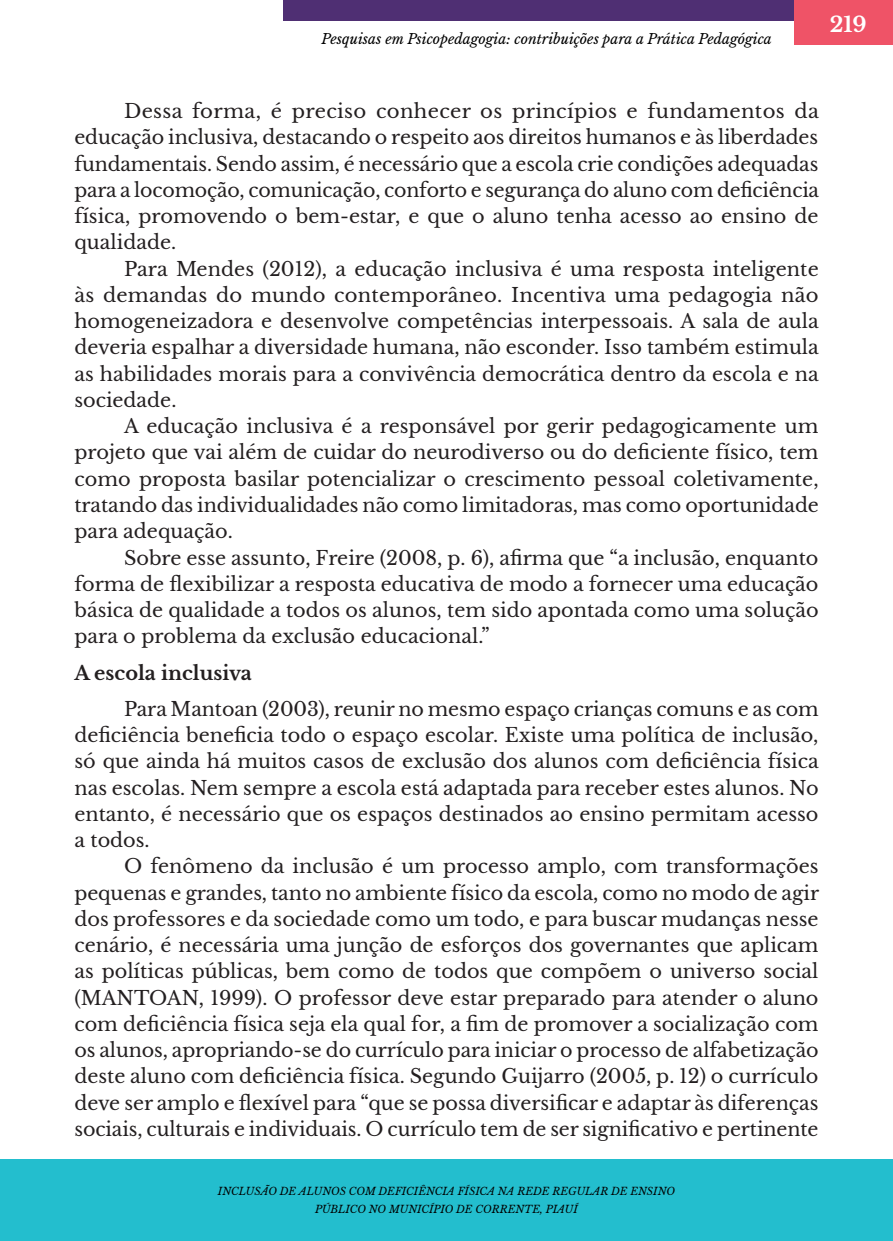
<style>
.page{position:relative;width:893px;height:1241px;background:#fff}
.page>*{position:absolute;margin:0;border:0;box-sizing:border-box;transform-origin:0 0}
.t1{font:700 21px "Libre Baskerville";color:#fff}
.t2{font:19.25px/26.2px "Libre Baskerville";color:#231f20;text-align:justify}
.t3{font:700 19.25px "Libre Baskerville";color:#231f20}
.t4{font:italic 14px "Libre Baskerville";color:#000}
.t5{font:italic 10.5px/17.5px "Libre Baskerville";color:#000;text-align:center}
</style>
<div class="page">
<div style="left:283px;top:0;width:512px;height:21px;background:#4f2f73"></div>
<div style="left:795px;top:0;width:98px;height:44px;background:#ef5367"></div>
<div style="left:0;top:1158px;width:893px;height:82px;background:#23bece"></div>
<p class="t4" style="left:322px;top:31px;width:452px">Pesquisas em Psicopedagogia: contribuições para a Prática Pedagógica</p>
<p class="t1" style="left:830px;top:11px;width:38px">219</p>
<p class="t2" style="left:74px;top:98px;width:746px;text-indent:50px">Dessa forma, é preciso conhecer os princípios e fundamentos da educação inclusiva, destacando o respeito aos direitos humanos e às liberdades fundamentais. Sendo assim, é necessário que a escola crie condições adequadas para a locomoção, comunicação, conforto e segurança do aluno com deficiência física, promovendo o bem-estar, e que o aluno tenha acesso ao ensino de qualidade.</p>
<p class="t2" style="left:74px;top:255px;width:746px;text-indent:50px">Para Mendes (2012), a educação inclusiva é uma resposta inteligente às demandas do mundo contemporâneo. Incentiva uma pedagogia não homogeneizadora e desenvolve competências interpessoais. A sala de aula deveria espalhar a diversidade humana, não esconder. Isso também estimula as habilidades morais para a convivência democrática dentro da escola e na sociedade.</p>
<p class="t2" style="left:74px;top:413px;width:746px;text-indent:50px">A educação inclusiva é a responsável por gerir pedagogicamente um projeto que vai além de cuidar do neurodiverso ou do deficiente físico, tem como proposta basilar potencializar o crescimento pessoal coletivamente, tratando das individualidades não como limitadoras, mas como oportunidade para adequação.</p>
<p class="t2" style="left:74px;top:544px;width:746px;text-indent:50px">Sobre esse assunto, Freire (2008, p. 6), afirma que “a inclusão, enquanto forma de flexibilizar a resposta educativa de modo a fornecer uma educação básica de qualidade a todos os alunos, tem sido apontada como uma solução para o problema da exclusão educacional.”</p>
<p class="t3" style="left:74px;top:660px;width:179px">A escola inclusiva</p>
<p class="t2" style="left:74px;top:695px;width:746px;text-indent:50px">Para Mantoan (2003), reunir no mesmo espaço crianças comuns e as com deficiência beneficia todo o espaço escolar. Existe uma política de inclusão, só que ainda há muitos casos de exclusão dos alunos com deficiência física nas escolas. Nem sempre a escola está adaptada para receber estes alunos. No entanto, é necessário que os espaços destinados ao ensino permitam acesso a todos.</p>
<p class="t2" style="left:74px;top:853px;width:746px;text-indent:50px">O fenômeno da inclusão é um processo amplo, com transformações pequenas e grandes, tanto no ambiente físico da escola, como no modo de agir dos professores e da sociedade como um todo, e para buscar mudanças nesse cenário, é necessária uma junção de esforços dos governantes que aplicam as políticas públicas, bem como de todos que compõem o universo social (MANTOAN, 1999). O professor deve estar preparado para atender o aluno com deficiência física seja ela qual for, a fim de promover a socialização com os alunos, apropriando-se do currículo para iniciar o processo de alfabetização deste aluno com deficiência física. Segundo Guijarro (2005, p. 12) o currículo deve ser amplo e flexível para “que se possa diversificar e adaptar às diferenças sociais, culturais e individuais. O currículo tem de ser significativo e pertinente</p>
<p class="t5" style="left:218px;top:1182px;width:459px">INCLUSÃO DE ALUNOS COM DEFICIÊNCIA FÍSICA NA REDE REGULAR DE ENSINO<br>PÚBLICO NO MUNICÍPIO DE CORRENTE, PIAUÍ</p>
</div>
